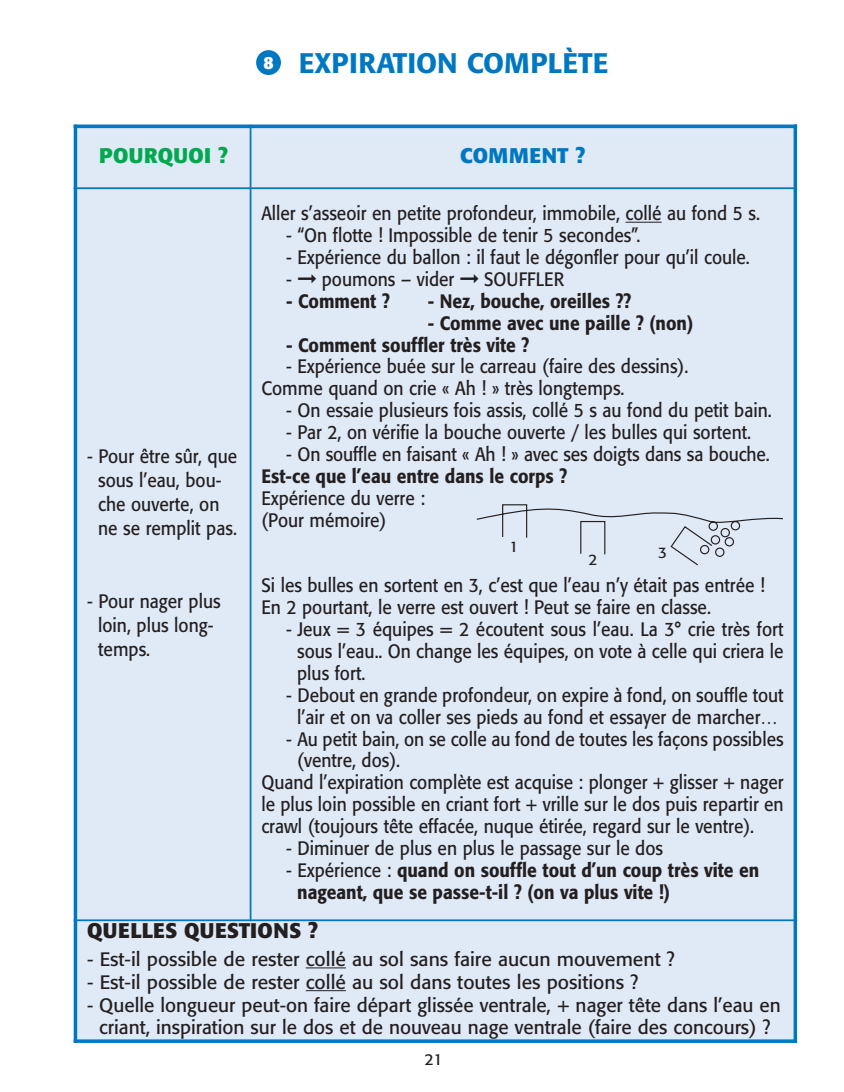
<style>
.page{position:relative;width:844px;height:1092px;background:#fff}
.page>*{position:absolute;margin:0;border:0;box-sizing:border-box;transform-origin:0 0}
.t1{font:500 28px "Formata";color:#0078c1}
.t2{font:700 21px "Formata";letter-spacing:.02em;color:#231f20}
.t3{font:700 21px "Formata";letter-spacing:.02em;color:#00a94f}
.t4{font:700 21px "Formata";letter-spacing:.02em;color:#0078c1}
.t5{font:19.25px/21.9px "Formata";color:#231f20;scale:.9 1}
.t6{font:19.25px/22.8px "Formata";color:#231f20;text-align:center}
.t7{font:500 19.25px/21.9px "Formata";color:#231f20;scale:.9 1}
.t8{font:15.75px "Formata";color:#231f20}
.t9{font:15.05px "Formata";color:#231f20}
.s1{font-weight:700;font-size:17.5px;color:#fff}
.s2{font-weight:400}
</style>
<div class="page">
<div style="left:256px;top:50px;width:25px;height:25px;background:#0078c1;border-radius:50%"></div>
<div style="left:74px;top:125px;width:176px;height:63px;background:#e0e9f6"></div>
<div style="left:250px;top:125px;width:546px;height:63px;background:#e0e9f6"></div>
<div style="left:74px;top:188px;width:176px;height:732px;background:#e0e9f6"></div>
<div style="left:250px;top:188px;width:546px;height:732px;background:#e0e9f6"></div>
<hr style="left:625px;top:222px;width:36px;height:1px;background:#231f20">
<div style="left:74px;top:920px;width:721px;height:122px;background:#e0e9f6"></div>
<hr style="left:306px;top:967px;width:40px;height:1px;background:#231f20">
<hr style="left:306px;top:990px;width:40px;height:1px;background:#231f20">
<hr style="left:74px;top:125px;width:3px;height:917px;background:#0078c1">
<hr style="left:249px;top:125px;width:2px;height:796px;background:#0078c1">
<hr style="left:793px;top:125px;width:3px;height:917px;background:#0078c1">
<hr style="left:74px;top:125px;width:722px;height:3px;background:#0078c1">
<hr style="left:74px;top:187px;width:722px;height:2px;background:#0078c1">
<hr style="left:74px;top:919px;width:722px;height:2px;background:#0078c1">
<hr style="left:74px;top:1039px;width:722px;height:3px;background:#0078c1">
<svg style="left:476px;top:504px;width:306px;height:62px"></svg>
<h1 class="t1" style="left:263px;top:50px;width:346px"><span class="s1">8</span> EXPIRATION COMPLÈTE</h1>
<p class="t3" style="left:99px;top:147px;width:130px">POURQUOI ?</p>
<p class="t4" style="left:460px;top:147px;width:126px">COMMENT ?</p>
<p class="t5" style="left:87px;top:445px;width:168px;line-height:24.2px;text-align:center">- Pour être sûr, que sous l’eau, bou&shy;che ouverte, on<br>ne se remplit pas.</p>
<p class="t5" style="left:261px;top:204px;width:555px">Aller s’asseoir en petite profondeur, immobile, collé au fond 5 s.</p>
<p class="t5" style="left:286px;top:226px;width:395px">- “On flotte ! Impossible de tenir 5 secondes”.</p>
<p class="t5" style="left:286px;top:248px;width:516px">- Expérience du ballon : il faut le dégonfler pour qu’il coule.</p>
<p class="t5" style="left:286px;top:270px;width:310px">- ➞ poumons – vider ➞ SOUFFLER</p>
<p class="t7" style="left:286px;top:291px;width:117px">- Comment ?</p>
<p class="t7" style="left:427px;top:291px;width:228px">- Nez, bouche, oreilles ??</p>
<p class="t7" style="left:427px;top:313px;width:296px">- Comme avec une paille ? (non)</p>
<p class="t7" style="left:286px;top:335px;width:271px">- Comment souffler très vite ?</p>
<p class="t5" style="left:261px;top:357px;width:476px;text-indent:25px">- Expérience buée sur le carreau (faire des dessins).<br>Comme quand on crie « Ah ! » très longtemps.</p>
<p class="t5" style="left:286px;top:401px;width:541px">- On essaie plusieurs fois assis, collé 5 s au fond du petit bain.</p>
<p class="t5" style="left:286px;top:423px;width:518px">- Par 2, on vérifie la bouche ouverte / les bulles qui sortent.</p>
<p class="t5" style="left:286px;top:445px;width:538px">- On souffle en faisant « Ah ! » avec ses doigts dans sa bouche.</p>
<p class="t7" style="left:261px;top:466px;width:341px">Est-ce que l’eau entre dans le corps ?</p>
<p class="t5" style="left:261px;top:488px;width:183px">Expérience du verre : (Pour mémoire)</p>
<p class="t9" style="left:509px;top:540px;width:10px">1</p>
<p class="t9" style="left:588px;top:553px;width:10px">2</p>
<p class="t9" style="left:658px;top:546px;width:10px">3</p>
<p class="t5" style="left:261px;top:576px;width:560px">Si les bulles en sortent en 3, c’est que l’eau n’y était pas entrée !<br>En 2 pourtant, le verre est ouvert ! Peut se faire en classe.</p>
<p class="t5" style="left:297px;top:620px;width:542px;text-align:justify;text-indent:-11px">- Jeux = 3 équipes = 2 écoutent sous l’eau. La 3° crie très fort sous l’eau.. On change les équipes, on vote à celle qui criera le plus fort.</p>
<p class="t5" style="left:286px;top:685px;width:554px;text-align:center">- Debout en grande profondeur, on expire à fond, on souffle tout l’air et on va coller ses pieds au fond et essayer de marcher…</p>
<p class="t5" style="left:286px;top:729px;width:554px">- Au petit bain, on se colle au fond de toutes les façons possibles</p>
<p class="t5" style="left:297px;top:751px;width:116px">(ventre, dos).</p>
<p class="t5" style="left:261px;top:773px;width:581px">Quand l’expiration complète est acquise : plonger + glisser + nager</p>
<p class="t5" style="left:261px;top:795px;width:581px">le plus loin possible en criant fort + vrille sur le dos puis repartir en</p>
<p class="t5" style="left:261px;top:816px;width:549px">crawl (toujours tête effacée, nuque étirée, regard sur le ventre).</p>
<p class="t5" style="left:286px;top:838px;width:420px">- Diminuer de plus en plus le passage sur le dos</p>
<p class="t7" style="left:297px;top:860px;width:514px;text-indent:-11px"><span class="s2">- Expérience :</span> quand on souffle tout d’un coup très vite en nageant, que se passe-t-il ? (on va plus vite !)</p>
<p class="t2" style="left:87px;top:921px;width:232px">QUELLES QUESTIONS ?</p>
<p class="t6" style="left:87px;top:949px;width:589px">- Est-il possible de rester collé au sol sans faire aucun mouvement ?</p>
<p class="t6" style="left:87px;top:971px;width:552px">- Est-il possible de rester collé au sol dans toutes les positions ?</p>
<p class="t6" style="left:87px;top:994px;width:695px">- Quelle longueur peut-on faire départ glissée ventrale, + nager tête dans l’eau en criant, inspiration sur le dos et de nouveau nage ventrale (faire des concours) ?</p>
<p class="t5" style="left:98px;top:590px;width:138px;line-height:24.2px;text-indent:-11px">- Pour nager plus loin, plus long&shy;temps.</p>
<p class="t8" style="left:424px;top:1052px;width:20px">21</p>
</div>
